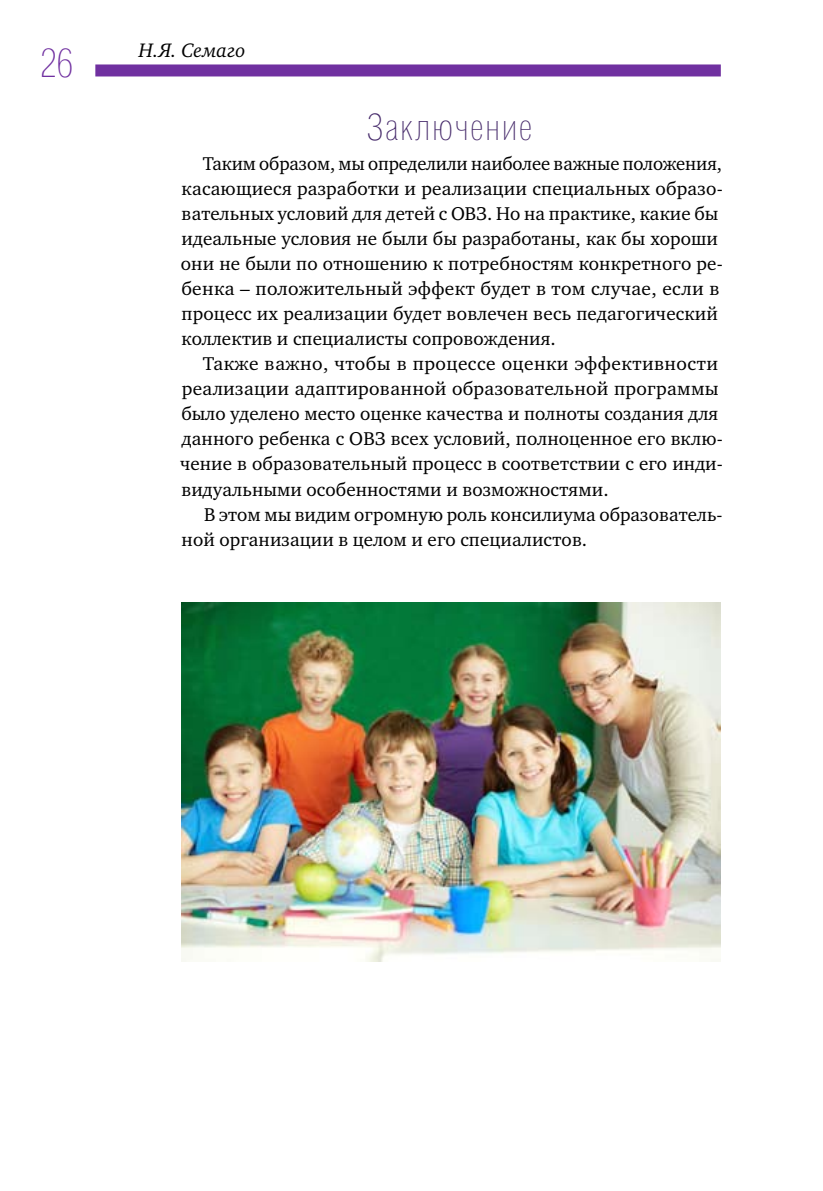
<style>
.page{position:relative;width:823px;height:1191px;background:#fff}
.page>*{position:absolute;margin:0;border:0;box-sizing:border-box;transform-origin:0 0}
.t1{font:100 40px "Helios Cond";color:#7030a0}
.t2{font:100 36px "Helios Cond";letter-spacing:.06em;color:#45296a}
.t3{font:italic 20px "Charter ITC";color:#000}
.t4{font:19px/25px "Charter ITC";letter-spacing:.005em;color:#000}
</style>
<div class="page">
<div style="left:95px;top:64px;width:625px;height:12px;background:#7030a0"></div>
<img style="left:181px;top:602px;width:539px;height:359px">
<h1 class="t1" style="left:41px;top:39px;width:34px">26</h1>
<p class="t3" style="left:139px;top:38px;width:108px">Н.Я. Семаго</p>
<h2 class="t2" style="left:366px;top:105px;width:167px">Заключение</h2>
<p class="t4" style="left:181px;top:151px;width:543px;text-indent:22px">Таким образом, мы определили наиболее важные положения, касающиеся разработки и реализации специальных образо&shy;вательных условий для детей с ОВЗ. Но на практике, какие бы идеальные условия не были бы разработаны, как бы хороши они не были по отношению к потребностям конкретного ре&shy;бенка – положительный эффект будет в том случае, если в процесс их реализации будет вовлечен весь педагогический коллектив и специалисты сопровождения.</p>
<p class="t4" style="left:180px;top:351px;width:544px;text-indent:23px">Также важно, чтобы в процессе оценки эффективности реализации адаптированной образовательной программы было уделено место оценке качества и полноты создания для данного ребенка с ОВЗ всех условий, полноценное его вклю&shy;чение в образовательный процесс в соответствии с его инди&shy;видуальными особенностями и возможностями.</p>
<p class="t4" style="left:181px;top:501px;width:542px;text-indent:22px">В этом мы видим огромную роль консилиума образователь&shy;ной организации в целом и его специалистов.</p>
</div>
